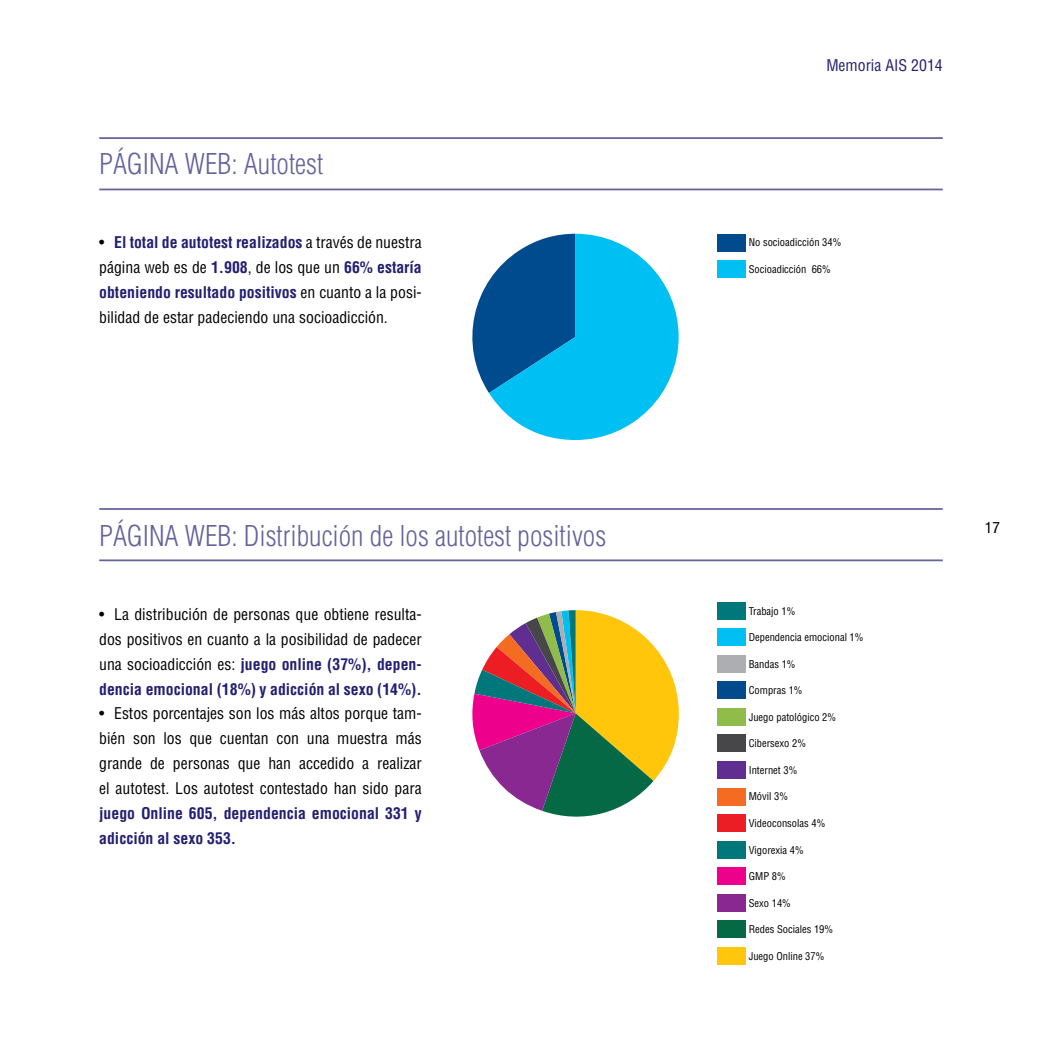
<style>
.page{position:relative;width:1042px;height:1042px;background:#fff}
.page>*{position:absolute;margin:0;border:0;box-sizing:border-box;transform-origin:0 0}
.t1{font:300 condensed 28px "Helvetica";color:#64629c}
.t2{font:condensed 15.75px/24.8px "Helvetica";color:#000;text-align:justify}
.t3{font:700 condensed 15.75px/24.8px "Helvetica";color:#221f72}
.t4{font:condensed 15.75px "Helvetica";color:#221f72}
.t5{font:condensed 15.75px "Helvetica Neue";color:#000}
.t6{font:condensed 10.5px "Helvetica";color:#000}
.s1{font-weight:700;color:#221f72}
</style>
<div class="page">
<hr style="left:99px;top:137px;width:844px;height:2px;background:#64629c">
<hr style="left:99px;top:189px;width:844px;height:1px;background:#64629c">
<hr style="left:99px;top:508px;width:844px;height:2px;background:#64629c">
<hr style="left:99px;top:559px;width:844px;height:2px;background:#64629c">
<div style="left:717px;top:234px;width:28px;height:17px;background:#004b8d"></div>
<div style="left:717px;top:260px;width:28px;height:18px;background:#00bff3"></div>
<svg style="left:472px;top:234px;width:206px;height:206px"></svg>
<div style="left:717px;top:681px;width:28px;height:18px;background:#004b8d"></div>
<div style="left:717px;top:628px;width:28px;height:18px;background:#00bff3"></div>
<div style="left:717px;top:761px;width:28px;height:18px;background:#602d91"></div>
<div style="left:717px;top:708px;width:28px;height:18px;background:#90bd4a"></div>
<div style="left:717px;top:947px;width:28px;height:17px;background:#ffc60b"></div>
<div style="left:717px;top:787px;width:28px;height:18px;background:#f36c21"></div>
<div style="left:717px;top:920px;width:28px;height:18px;background:#046944"></div>
<div style="left:717px;top:867px;width:28px;height:18px;background:#ec008c"></div>
<div style="left:717px;top:894px;width:28px;height:17px;background:#882890"></div>
<div style="left:717px;top:602px;width:28px;height:18px;background:#00787b"></div>
<div style="left:717px;top:814px;width:28px;height:18px;background:#ed1d24"></div>
<div style="left:717px;top:841px;width:28px;height:17px;background:#00787b"></div>
<div style="left:717px;top:655px;width:28px;height:18px;background:#acaeb1"></div>
<div style="left:717px;top:734px;width:28px;height:18px;background:#474749"></div>
<svg style="left:472px;top:610px;width:207px;height:207px"></svg>
<h1 class="t1" style="left:99px;top:146px;width:225px">PÁGINA WEB: Autotest</h1>
<p class="t2" style="left:99px;top:230px;width:324px">• <span class="s1">El total de autotest realizados</span> a través de nuestra página web es de <span class="s1">1.908</span>, de los que un <span class="s1">66% estaría obteniendo resultado positivos</span> en cuanto a la posi&shy;bilidad de estar padeciendo una socioadicción.</p>
<h1 class="t1" style="left:99px;top:518px;width:508px">PÁGINA WEB: Distribución de los autotest positivos</h1>
<p class="t2" style="left:99px;top:602px;width:324px">• La distribución de personas que obtiene resulta&shy;dos positivos en cuanto a la posibilidad de padecer una socioadicción es: <span class="s1">juego online (37%), depen&shy;dencia emocional (18%) y adicción al sexo (14%).</span></p>
<p class="t2" style="left:99px;top:701px;width:324px">• Estos porcentajes son los más altos porque tam&shy;bién son los que cuentan con una muestra más grande de personas que han accedido a realizar el autotest. Los autotest contestado han sido para</p>
<p class="t3" style="left:99px;top:800px;width:324px">juego Online 605, dependencia emocional 331 y adicción al sexo 353.</p>
<p class="t4" style="left:826px;top:56px;width:118px">Memoria AIS 2014</p>
<p class="t6" style="left:749px;top:236px;width:94px">No socioadicción 34%</p>
<p class="t6" style="left:749px;top:263px;width:84px">Socioadicción 66%</p>
<p class="t6" style="left:749px;top:604px;width:48px">Trabajo 1%</p>
<p class="t6" style="left:749px;top:631px;width:116px">Dependencia emocional 1%</p>
<p class="t6" style="left:749px;top:657px;width:48px">Bandas 1%</p>
<p class="t6" style="left:749px;top:684px;width:55px">Compras 1%</p>
<p class="t6" style="left:749px;top:710px;width:89px">Juego patológico 2%</p>
<p class="t6" style="left:749px;top:737px;width:59px">Cibersexo 2%</p>
<p class="t6" style="left:749px;top:763px;width:50px">Internet 3%</p>
<p class="t6" style="left:749px;top:790px;width:41px">Móvil 3%</p>
<p class="t6" style="left:749px;top:816px;width:78px">Videoconsolas 4%</p>
<p class="t6" style="left:749px;top:843px;width:57px">Vigorexia 4%</p>
<p class="t6" style="left:749px;top:869px;width:39px">GMP 8%</p>
<p class="t6" style="left:749px;top:896px;width:44px">Sexo 14%</p>
<p class="t6" style="left:749px;top:922px;width:86px">Redes Sociales 19%</p>
<p class="t6" style="left:749px;top:949px;width:77px">Juego Online 37%</p>
<p class="t5" style="left:985px;top:519px;width:17px">17</p>
</div>
